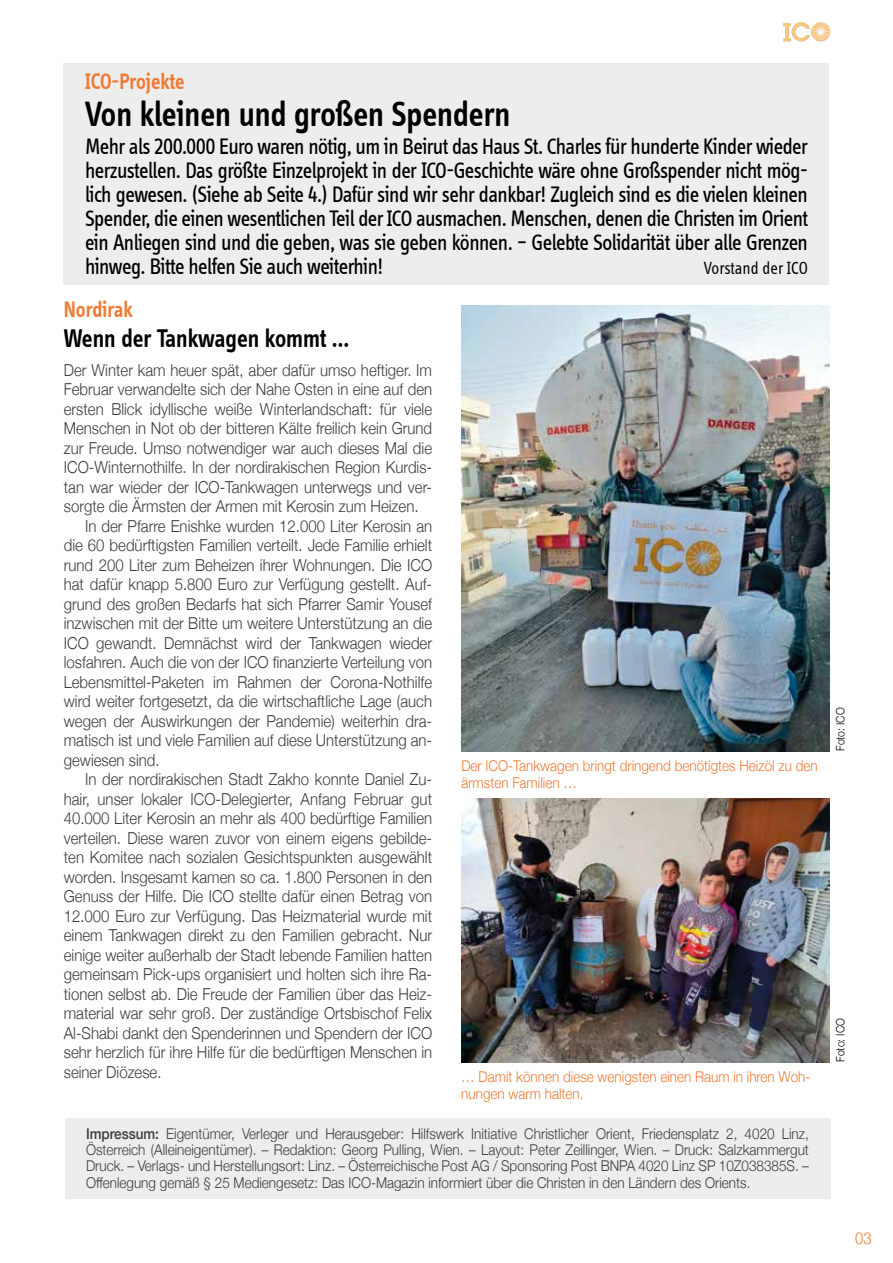
<style>
.page{position:relative;width:893px;height:1263px;background:#fff}
.page>*{position:absolute;margin:0;border:0;box-sizing:border-box;transform-origin:0 0}
.t1{font:600 36.3px "Info Disp";color:#000;scale:.91 1}
.t2{font:600 26.4px "Info Disp";color:#000;scale:.91 1}
.t3{font:23.1px/24px "Info Disp";letter-spacing:-.025em;color:#000;text-align:justify;scale:.91 1}
.t4{font:600 23.1px "Info Disp";letter-spacing:-.005em;color:#ef7a33;scale:.91 1}
.t5{font:18.15px "Info Disp";color:#000;scale:.91 1}
.t6{font:300 16.5px "Helvetica Neue";color:#3c3c3b;scale:.91 1}
.t7{font:300 16.5px "Helvetica Neue";color:#ef7a33;scale:.91 1}
.t8{font:300 14.85px/16.2px "Helvetica Neue";color:#3c3c3b;text-align:justify;scale:.91 1}
.t9{font:300 14.85px/16.2px "Helvetica Neue";color:#ef7a33;scale:.91 1}
.t10{font:300 11.55px "Helvetica Neue";color:#000;scale:.91 1}
.s1{font-weight:500}
</style>
<div class="page">
<svg style="left:783px;top:22px;width:47px;height:19px"></svg>
<div style="left:64px;top:64px;width:765px;height:221px;background:#ededed"></div>
<div style="left:65px;top:1118px;width:765px;height:81px;background:#ededed"></div>
<img style="left:461px;top:798px;width:368px;height:264px">
<img style="left:461px;top:305px;width:368px;height:446px">
<h3 class="t4" style="left:85px;top:68px;width:111px">ICO-Projekte</h3>
<h1 class="t1" style="left:85px;top:93px;width:469px">Von kleinen und großen Spendern</h1>
<p class="t3" style="left:85px;top:134px;width:796px">Mehr als 200.000 Euro waren nötig, um in Beirut das Haus St. Charles für hunderte Kinder wieder herzustellen. Das größte Einzelprojekt in der ICO-Geschichte wäre ohne Großspender nicht mög&shy;lich gewesen. (Siehe ab Seite 4.) Dafür sind wir sehr dankbar! Zugleich sind es die vielen kleinen Spender, die einen wesentlichen Teil der ICO ausmachen. Menschen, denen die Christen im Orient ein Anliegen sind und die geben, was sie geben können. – Gelebte Solidarität über alle Grenzen hinweg. Bitte helfen Sie auch weiterhin!</p>
<p class="t5" style="left:704px;top:258px;width:116px">Vorstand der ICO</p>
<h3 class="t4" style="left:64px;top:297px;width:77px">Nordirak</h3>
<h2 class="t2" style="left:64px;top:323px;width:315px">Wenn der Tankwagen kommt …</h2>
<p class="t6" style="left:64px;top:357px;width:406px">Der Winter kam heuer spät, aber dafür umso heftiger. Im</p>
<p class="t6" style="left:64px;top:376px;width:406px">Februar verwandelte sich der Nahe Osten in eine auf den</p>
<p class="t6" style="left:64px;top:396px;width:406px">ersten Blick idyllische weiße Winterlandschaft: für viele</p>
<p class="t6" style="left:64px;top:415px;width:406px">Menschen in Not ob der bitteren Kälte freilich kein Grund</p>
<p class="t6" style="left:64px;top:435px;width:406px">zur Freude. Umso notwendiger war auch dieses Mal die</p>
<p class="t6" style="left:64px;top:454px;width:406px">ICO-Winternothilfe. In der nordirakischen Region Kurdis-</p>
<p class="t6" style="left:64px;top:474px;width:406px">tan war wieder der ICO-Tankwagen unterwegs und ver-</p>
<p class="t6" style="left:64px;top:493px;width:391px">sorgte die Ärmsten der Armen mit Kerosin zum Heizen.</p>
<p class="t6" style="left:85px;top:513px;width:383px">In der Pfarre Enishke wurden 12.000 Liter Kerosin an</p>
<p class="t6" style="left:64px;top:532px;width:406px">die 60 bedürftigsten Familien verteilt. Jede Familie erhielt</p>
<p class="t6" style="left:64px;top:552px;width:406px">rund 200 Liter zum Beheizen ihrer Wohnungen. Die ICO</p>
<p class="t6" style="left:64px;top:571px;width:406px">hat dafür knapp 5.800 Euro zur Verfügung gestellt. Auf-</p>
<p class="t6" style="left:64px;top:591px;width:406px">grund des großen Bedarfs hat sich Pfarrer Samir Yousef</p>
<p class="t6" style="left:64px;top:610px;width:406px">inzwischen mit der Bitte um weitere Unterstützung an die</p>
<p class="t6" style="left:64px;top:630px;width:406px">ICO gewandt. Demnächst wird der Tankwagen wieder</p>
<p class="t6" style="left:64px;top:649px;width:406px">losfahren. Auch die von der ICO finanzierte Verteilung von</p>
<p class="t6" style="left:64px;top:669px;width:406px">Lebensmittel-Paketen im Rahmen der Corona-Nothilfe</p>
<p class="t6" style="left:64px;top:688px;width:406px">wird weiter fortgesetzt, da die wirtschaftliche Lage (auch</p>
<p class="t6" style="left:64px;top:708px;width:406px">wegen der Auswirkungen der Pandemie) weiterhin dra-</p>
<p class="t6" style="left:64px;top:727px;width:406px">matisch ist und viele Familien auf diese Unterstützung an-</p>
<p class="t6" style="left:64px;top:747px;width:107px">gewiesen sind.</p>
<p class="t6" style="left:85px;top:766px;width:383px">In der nordirakischen Stadt Zakho konnte Daniel Zu-</p>
<p class="t6" style="left:64px;top:786px;width:406px">hair, unser lokaler ICO-Delegierter, Anfang Februar gut</p>
<p class="t6" style="left:64px;top:805px;width:406px">40.000 Liter Kerosin an mehr als 400 bedürftige Familien</p>
<p class="t6" style="left:64px;top:825px;width:406px">verteilen. Diese waren zuvor von einem eigens gebilde-</p>
<p class="t6" style="left:64px;top:844px;width:406px">ten Komitee nach sozialen Gesichtspunkten ausgewählt</p>
<p class="t6" style="left:64px;top:864px;width:406px">worden. Insgesamt kamen so ca. 1.800 Personen in den</p>
<p class="t6" style="left:64px;top:883px;width:406px">Genuss der Hilfe. Die ICO stellte dafür einen Betrag von</p>
<p class="t6" style="left:64px;top:903px;width:406px">12.000 Euro zur Verfügung. Das Heizmaterial wurde mit</p>
<p class="t6" style="left:64px;top:922px;width:406px">einem Tankwagen direkt zu den Familien gebracht. Nur</p>
<p class="t6" style="left:64px;top:942px;width:406px">einige weiter außerhalb der Stadt lebende Familien hatten</p>
<p class="t6" style="left:64px;top:961px;width:406px">gemeinsam Pick-ups organisiert und holten sich ihre Ra-</p>
<p class="t6" style="left:64px;top:981px;width:406px">tionen selbst ab. Die Freude der Familien über das Heiz-</p>
<p class="t6" style="left:64px;top:1000px;width:406px">material war sehr groß. Der zuständige Ortsbischof Felix</p>
<p class="t6" style="left:64px;top:1020px;width:406px">Al-Shabi dankt den Spenderinnen und Spendern der ICO</p>
<p class="t6" style="left:64px;top:1039px;width:406px">sehr herzlich für ihre Hilfe für die bedürftigen Menschen in</p>
<p class="t6" style="left:64px;top:1059px;width:109px">seiner Diözese.</p>
<p class="t9" style="left:461px;top:757px;width:393px">Der ICO-Tankwagen bringt dringend benötigtes Heizöl zu den ärmsten Familien …</p>
<p class="t9" style="left:461px;top:1068px;width:385px">… Damit können diese wenigsten einen Raum in ihren Woh&shy;nungen warm halten.</p>
<p class="t8" style="left:86px;top:1124px;width:796px"><span class="s1">Impressum:</span> Eigentümer, Verleger und Herausgeber: Hilfswerk Initiative Christlicher Orient, Friedensplatz 2, 4020 Linz, Österreich (Alleineigentümer). – Redaktion: Georg Pulling, Wien. – Layout: Peter Zeillinger, Wien. – Druck: Salzkammergut Druck. – Verlags- und Herstellungsort: Linz. – Österreichische Post AG / Sponsoring Post BNPA 4020 Linz SP 10Z038385S. – Offenlegung gemäß § 25 Mediengesetz: Das ICO-Magazin informiert über die Christen in den Ländern des Orients.</p>
<p class="t10" style="left:831px;top:751px;width:50px;rotate:-90deg">Foto: ICO</p>
<p class="t10" style="left:831px;top:1062px;width:50px;rotate:-90deg">Foto: ICO</p>
<p class="t7" style="left:855px;top:1225px;width:20px">03</p>
</div>
